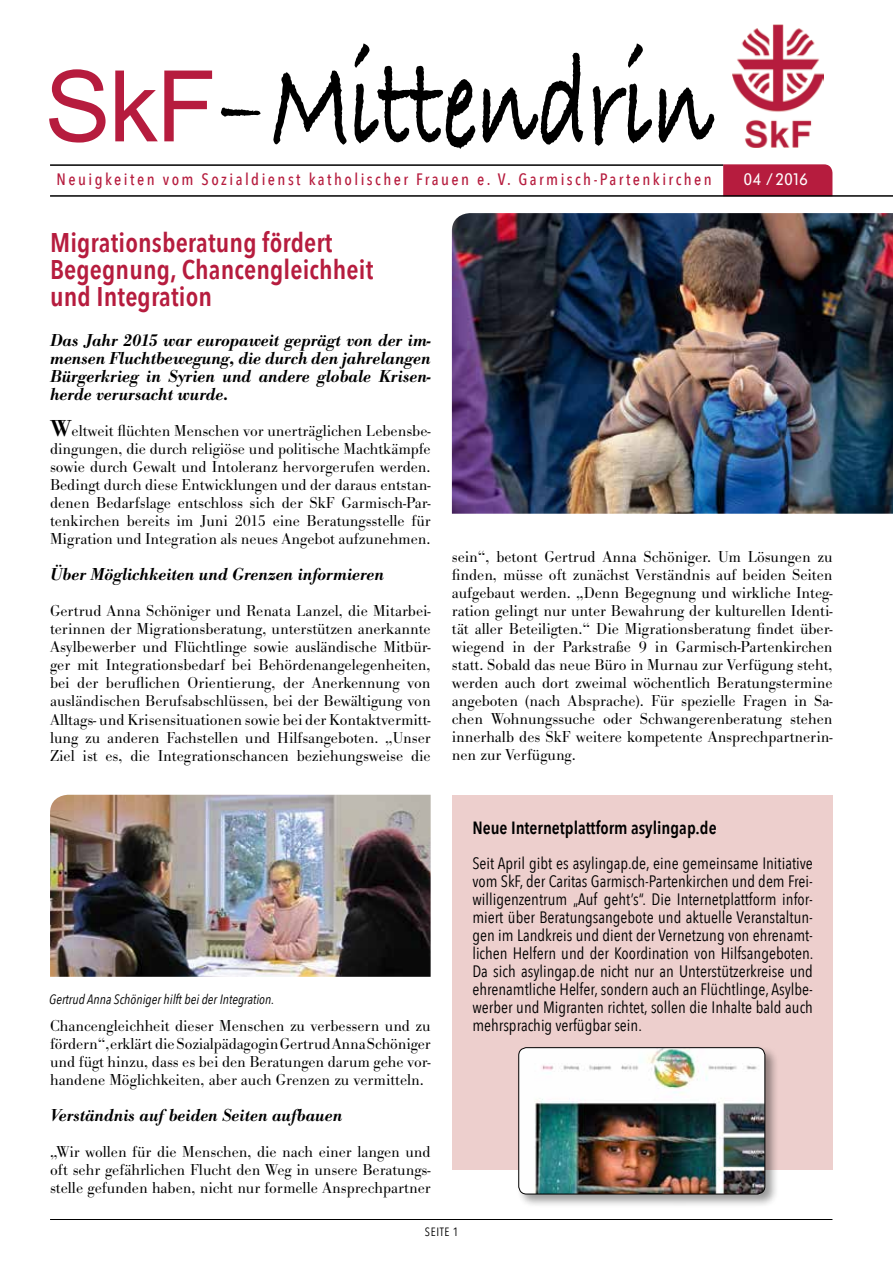
<style>
.page{position:relative;width:893px;height:1263px;background:#fff}
.page>*{position:absolute;margin:0;border:0;box-sizing:border-box;transform-origin:0 0}
.t1{font:135px "Bradley Hand ITCTT Bold";color:#000;scale:.67 1}
.t2{font:600 27px/27px "Avenir Next Condensed";letter-spacing:.005em;color:#b61c3e}
.t3{font:italic 600 18px/18px "Bodoni Antiqua T";color:#000;text-align:justify}
.t4{font:600 17.7px "Avenir Next Condensed";color:#000}
.t5{font:300 16.5px/18px "Bodoni Antiqua T";color:#000;text-align:justify}
.t6{font:16.5px/18px "Avenir Next Condensed";color:#000;text-align:justify}
.t7{font:500 16.5px "Avenir Next Condensed";letter-spacing:.15em;color:#b61c3e}
.t8{font:16.5px "Futura BQ";letter-spacing:.01em;color:#fff}
.t9{font:italic 13.5px "Avenir Next Condensed";color:#000}
.t10{font:12px "Avenir Next Condensed";letter-spacing:.05em;color:#000}
.s1{font-family:"Arial";font-size:98.85px;color:#b61c3e}
.s2{font-weight:600;font-size:24px}
</style>
<div class="page">
<hr style="left:50px;top:1219px;width:782px;height:1px;background:#000">
<img style="left:733px;top:24px;width:91px;height:123px">
<div style="left:723px;top:164px;width:109px;height:31px;background:#b61c3e"></div>
<hr style="left:50px;top:164px;width:673px;height:2px;background:#000">
<hr style="left:50px;top:195px;width:843px;height:2px;background:#000">
<img style="left:452px;top:213px;width:441px;height:301px">
<img style="left:50px;top:795px;width:381px;height:182px">
<div style="left:452px;top:795px;width:380px;height:374px;background:#edcfcd"></div>
<div style="left:516px;top:1045px;width:263px;height:164px;background:#000;opacity:.4"></div>
<img style="left:519px;top:1048px;width:246px;height:146px">
<div style="left:518px;top:1047px;width:247px;height:147px;border:1px solid #000;border-radius:8px"></div>
<h1 class="t1" style="left:45px;top:1px;width:999px"><span class="s1">SkF</span>– Mittendrin</h1>
<p class="t7" style="left:56px;top:170px;width:657px">Neuigkeiten vom Sozialdienst katholischer Frauen e. V. Garmisch-Partenkirchen</p>
<p class="t8" style="left:744px;top:170px;width:65px">04 / 2016</p>
<h2 class="t2" style="left:50px;top:229px;width:325px">Migrationsberatung fördert<br>Begegnung, Chancengleichheit und Integration</h2>
<p class="t3" style="left:50px;top:332px;width:382px">Das Jahr 2015 war europaweit geprägt von der im&shy;mensen Fluchtbewegung, die durch den jahrelangen Bürgerkrieg in Syrien und andere globale Krisen&shy;herde verursacht wurde.</p>
<p class="t5" style="left:50px;top:422px;width:382px"><span class="s2">W</span>eltweit flüchten Menschen vor unerträglichen Lebensbe&shy;dingungen, die durch religiöse und politische Machtkämpfe sowie durch Gewalt und Intoleranz hervorgerufen werden.<br>Bedingt durch diese Entwicklungen und der daraus entstan&shy;denen Bedarfslage entschloss sich der SkF Garmisch-Par&shy;tenkirchen bereits im Juni 2015 eine Beratungsstelle für Migration und Integration als neues Angebot aufzunehmen.</p>
<p class="t3" style="left:50px;top:566px;width:336px">Über Möglichkeiten und Grenzen informieren</p>
<p class="t5" style="left:50px;top:602px;width:382px">Gertrud Anna Schöniger und Renata Lanzel, die Mitarbei&shy;terinnen der Migrationsberatung, unterstützen anerkannte Asylbewerber und Flüchtlinge sowie ausländische Mitbür&shy;ger mit Integrationsbedarf bei Behördenangelegenheiten, bei der beruflichen Orientierung, der Anerkennung von ausländischen Berufsabschlüssen, bei der Bewältigung von Alltags- und Krisensituationen sowie bei der Kontaktvermitt&shy;lung zu anderen Fachstellen und Hilfsangeboten. „Unser Ziel ist es, die Integrationschancen beziehungsweise die</p>
<p class="t5" style="left:452px;top:548px;width:382px">sein“, betont Gertrud Anna Schöniger. Um Lösungen zu finden, müsse oft zunächst Verständnis auf beiden Seiten aufgebaut werden. „Denn Begegnung und wirkliche Integ&shy;ration gelingt nur unter Bewahrung der kulturellen Identi&shy;tät aller Beteiligten.“ Die Migrationsberatung findet über&shy;wiegend in der Parkstraße 9 in Garmisch-Partenkirchen statt. Sobald das neue Büro in Murnau zur Verfügung steht, werden auch dort zweimal wöchentlich Beratungstermine angeboten (nach Absprache). Für spezielle Fragen in Sa&shy;chen Wohnungssuche oder Schwangerenberatung stehen innerhalb des SkF weitere kompetente Ansprechpartnerin&shy;nen zur Verfügung.</p>
<p class="t9" style="left:49px;top:991px;width:226px">Gertrud Anna Schöniger hilft bei der Integration.</p>
<p class="t5" style="left:50px;top:1016px;width:382px">Chancengleichheit dieser Menschen zu verbessern und zu fördern“, erklärt die Sozialpädagogin Gertrud Anna Schöniger und fügt hinzu, dass es bei den Beratungen darum gehe vor&shy;handene Möglichkeiten, aber auch Grenzen zu vermitteln.</p>
<p class="t3" style="left:50px;top:1106px;width:294px">Verständnis auf beiden Seiten aufbauen</p>
<p class="t5" style="left:50px;top:1142px;width:382px">„Wir wollen für die Menschen, die nach einer langen und oft sehr gefährlichen Flucht den Weg in unsere Beratungs&shy;stelle gefunden haben, nicht nur formelle Ansprechpartner</p>
<p class="t4" style="left:472px;top:817px;width:246px">Neue Internetplattform asylingap.de</p>
<p class="t6" style="left:472px;top:854px;width:342px">Seit April gibt es asylingap.de, eine gemeinsame Initiative vom SkF, der Caritas Garmisch-Partenkirchen und dem Frei&shy;willigenzentrum „Auf geht’s“. Die Internetplattform infor&shy;miert über Beratungsangebote und aktuelle Veranstaltun&shy;gen im Landkreis und dient der Vernetzung von ehrenamt&shy;lichen Helfern und der Koordination von Hilfsangeboten.<br>Da sich asylingap.de nicht nur an Unterstützerkreise und ehrenamtliche Helfer, sondern auch an Flüchtlinge, Asylbe&shy;werber und Migranten richtet, sollen die Inhalte bald auch mehrsprachig verfügbar sein.</p>
<p class="t10" style="left:425px;top:1224px;width:35px">SEITE 1</p>
</div>
